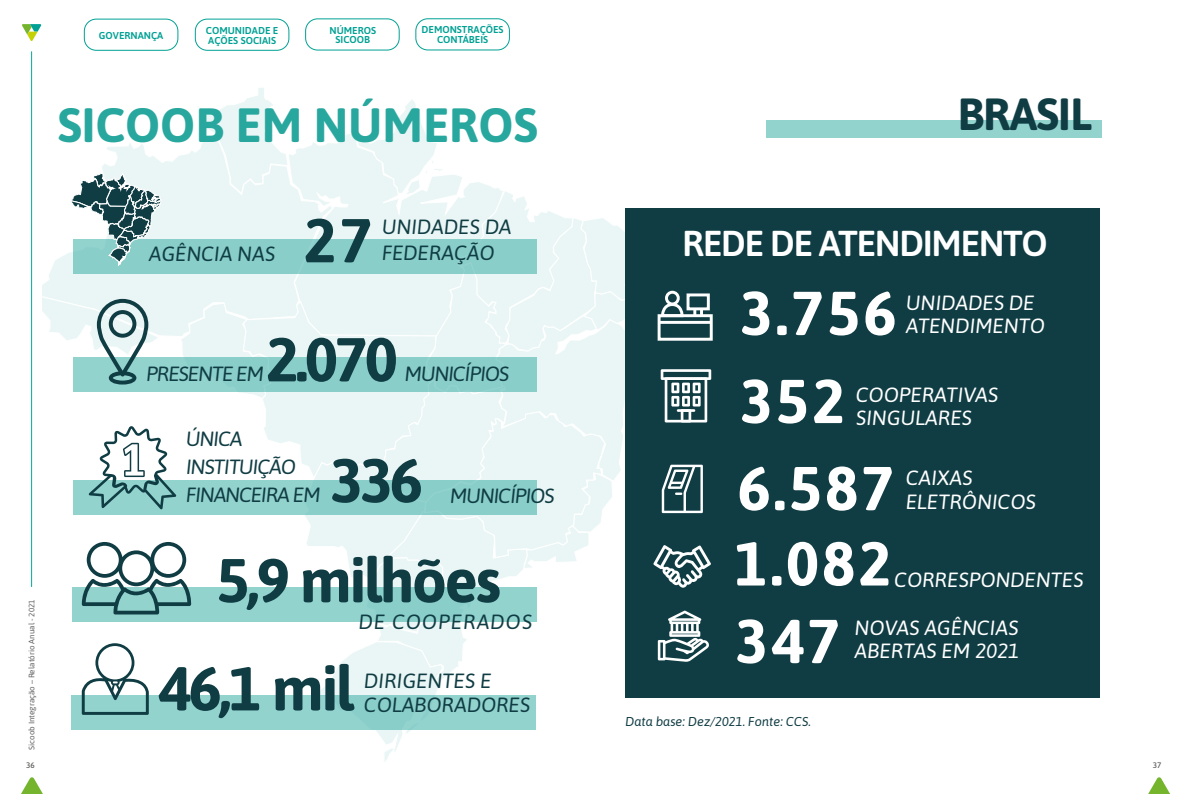
<style>
.page{position:relative;width:1191px;height:794px;background:#fff}
.page>*{position:absolute;margin:0;border:0;box-sizing:border-box;transform-origin:0 0}
.t1{font:700 61.7px "Asap";letter-spacing:-.04em;color:#103d44}
.t2{font:700 61.7px "Asap";letter-spacing:.05em;color:#fff}
.t3{font:700 48.1px "Asap";color:#28a79e}
.t4{font:700 45px "Asap";letter-spacing:-.02em;color:#103d44}
.t5{font:600 36px "Asap";letter-spacing:-.04em;color:#fff}
.t6{font:italic 20.6px/23.1px "Asap";color:#fff}
.t7{font:italic 20.6px/28.3px "Asap";letter-spacing:-.05em;color:#103d44}
.t8{font:italic 20.6px/23.1px "Asap";color:#103d44}
.t9{font:italic 20.6px "Asap";letter-spacing:.05em;color:#103d44}
.t10{font:italic 12.9px "Asap";color:#103d44}
.t11{font:600 10px/9.6px "Asap";color:#00a194;text-align:center}
.t12{font:8px "Asap";color:#606060}
.t13{font:500 8px "Asap";color:#575756}
</style>
<div class="page">
<svg style="left:1148px;top:777px;width:22px;height:17px"></svg>
<svg style="left:21px;top:777px;width:22px;height:17px"></svg>
<svg style="left:22px;top:24px;width:19px;height:17px"></svg>
<hr style="left:31px;top:52px;width:1px;height:534px;background:#00ad9e">
<div style="left:766px;top:120px;width:335px;height:17px;background:#93d3ce"></div>
<div style="left:625px;top:209px;width:475px;height:489px;background:#103d44"></div>
<div style="left:657px;top:314px;width:55px;height:27px;border:3px solid #fff"></div>
<svg style="left:43px;top:88px;width:668px;height:674px"></svg>
<div style="left:415px;top:18px;width:95px;height:32px;border:1px solid #00a194;border-radius:12px"></div>
<div style="left:305px;top:18px;width:95px;height:33px;border:1px solid #00a194;border-radius:12px"></div>
<div style="left:195px;top:19px;width:94px;height:32px;border:1px solid #00a194;border-radius:12px"></div>
<div style="left:84px;top:19px;width:94px;height:32px;border:1px solid #00a194;border-radius:12px"></div>
<p class="t11" style="left:99px;top:30px;width:66px">GOVERNANÇA</p>
<p class="t11" style="left:206px;top:25px;width:74px;text-align:left">COMUNIDADE E<br>AÇÕES SOCIAIS</p>
<p class="t11" style="left:329px;top:25px;width:48px">NÚMEROS<br>SICOOB</p>
<p class="t11" style="left:421px;top:25px;width:84px">DEMONSTRAÇÕES<br>CONTÁBEIS</p>
<h2 class="t3" style="left:58px;top:91px;width:481px">SICOOB EM NÚMEROS</h2>
<h3 class="t4" style="left:957px;top:82px;width:136px">BRASIL</h3>
<p class="t12" style="left:26px;top:750px;width:152px;rotate:-90deg">Sicoob Integração – Relatório Anual - 2021</p>
<h1 class="t1" style="left:303px;top:197px;width:71px">27</h1>
<p class="t8" style="left:382px;top:214px;width:131px">UNIDADES DA</p>
<p class="t8" style="left:149px;top:241px;width:128px">AGÊNCIA NAS</p>
<p class="t8" style="left:382px;top:240px;width:114px">FEDERAÇÃO</p>
<h1 class="t1" style="left:266px;top:316px;width:133px">2.070</h1>
<p class="t7" style="left:146px;top:358px;width:119px">PRESENTE EM</p>
<p class="t7" style="left:405px;top:359px;width:106px">MUNICÍPIOS</p>
<p class="t7" style="left:186px;top:423px;width:136px">ÚNICA<br>INSTITUIÇÃO<br>FINANCEIRA EM</p>
<h1 class="t1" style="left:330px;top:437px;width:94px">336</h1>
<p class="t7" style="left:450px;top:480px;width:106px">MUNICÍPIOS</p>
<h1 class="t1" style="left:217px;top:537px;width:286px">5,9 milhões</h1>
<p class="t9" style="left:359px;top:608px;width:175px">DE COOPERADOS</p>
<h1 class="t1" style="left:158px;top:645px;width:197px">46,1 mil</h1>
<p class="t8" style="left:364px;top:669px;width:168px">DIRIGENTES E<br>COLABORADORES</p>
<h3 class="t5" style="left:682px;top:218px;width:367px">REDE DE ATENDIMENTO</h3>
<h1 class="t2" style="left:740px;top:269px;width:158px">3.756</h1>
<p class="t6" style="left:906px;top:290px;width:130px">UNIDADES DE</p>
<p class="t6" style="left:906px;top:314px;width:140px">ATENDIMENTO</p>
<h1 class="t2" style="left:740px;top:357px;width:107px">352</h1>
<p class="t6" style="left:856px;top:382px;width:144px">COOPERATIVAS<br>SINGULARES</p>
<h1 class="t2" style="left:737px;top:445px;width:158px">6.587</h1>
<p class="t6" style="left:906px;top:466px;width:131px">CAIXAS<br>ELETRÔNICOS</p>
<h1 class="t2" style="left:734px;top:520px;width:158px">1.082</h1>
<p class="t6" style="left:894px;top:567px;width:191px">CORRESPONDENTES</p>
<h1 class="t2" style="left:735px;top:597px;width:107px">347</h1>
<p class="t6" style="left:855px;top:615px;width:166px">NOVAS AGÊNCIAS<br>ABERTAS EM 2021</p>
<p class="t10" style="left:625px;top:712px;width:187px">Data base: Dez/2021. Fonte: CCS.</p>
<p class="t13" style="left:26px;top:759px;width:10px">36</p>
<p class="t13" style="left:1153px;top:759px;width:10px">37</p>
</div>
